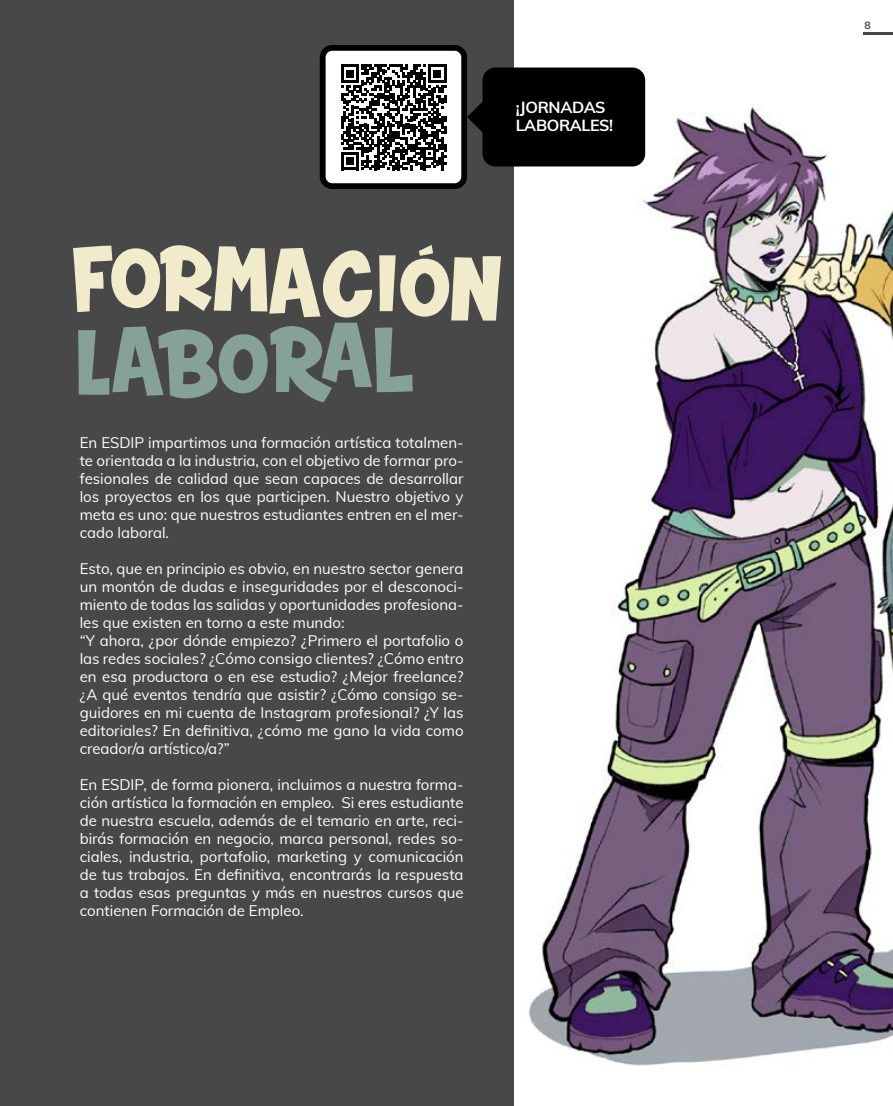
<style>
.page{position:relative;width:893px;height:1106px;background:#fff}
.page>*{position:absolute;margin:0;border:0;box-sizing:border-box;transform-origin:0 0}
.t1{font:700 16.05px/18.8px "Muli";letter-spacing:-.02em;color:#fff}
.t2{font:15px/18px "Muli";color:#fff;text-align:justify}
.t3{font:700 10.5px "Muli";color:#484848}
</style>
<div class="page">
<div style="left:0;top:0;width:513px;height:1106px;background:#484848"></div>
<svg style="left:73px;top:245px;width:297px;height:157px"></svg>
<div style="left:323px;top:48px;width:141px;height:138px;background:#fff;border-radius:10px"></div>
<div style="left:320px;top:45px;width:147px;height:144px;border:6px solid #000;border-radius:10px"></div>
<svg style="left:341px;top:65px;width:29px;height:105px"></svg>
<img style="left:370px;top:62px;width:523px;height:1044px">
<div style="left:483px;top:68px;width:162px;height:98px;background:#000;border-radius:13px"></div>
<svg style="left:467px;top:100px;width:16px;height:34px"></svg>
<hr style="left:864px;top:32px;width:29px;height:3px;background:#484848">
<p class="t1" style="left:516px;top:97px;width:99px">¡JORNADAS<br>LABORALES!</p>
<p class="t2" style="left:80px;top:433px;width:385px">En ESDIP impartimos una formación artística totalmen&shy;te orientada a la industria, con el objetivo de formar pro&shy;fesionales de calidad que sean capaces de desarrollar los proyectos en los que participen. Nuestro objetivo y meta es uno: que nuestros estudiantes entren en el mer&shy;cado laboral.</p>
<p class="t2" style="left:80px;top:559px;width:385px;text-align:left">Esto, que en principio es obvio, en nuestro sector genera un montón de dudas e inseguridades por el desconoci&shy;miento de todas las salidas y oportunidades profesiona&shy;les que existen en torno a este mundo:<br>“Y ahora, ¿por dónde empiezo? ¿Primero el portafolio o las redes sociales? ¿Cómo consigo clientes? ¿Cómo entro en esa productora o en ese estudio? ¿Mejor freelance? ¿A qué eventos tendría que asistir? ¿Cómo consigo se&shy;guidores en mi cuenta de Instagram profesional? ¿Y las editoriales? En definitiva, ¿cómo me gano la vida como creador/a artístico/a?”</p>
<p class="t2" style="left:80px;top:775px;width:385px">En ESDIP, de forma pionera, incluimos a nuestra forma&shy;ción artística la formación en empleo. Si eres estudiante de nuestra escuela, además de el temario en arte, reci&shy;birás formación en negocio, marca personal, redes so&shy;ciales, industria, portafolio, marketing y comunicación de tus trabajos. En definitiva, encontrarás la respuesta a todas esas preguntas y más en nuestros cursos que contienen Formación de Empleo.</p>
<p class="t3" style="left:864px;top:17px;width:8px">8</p>
</div>
